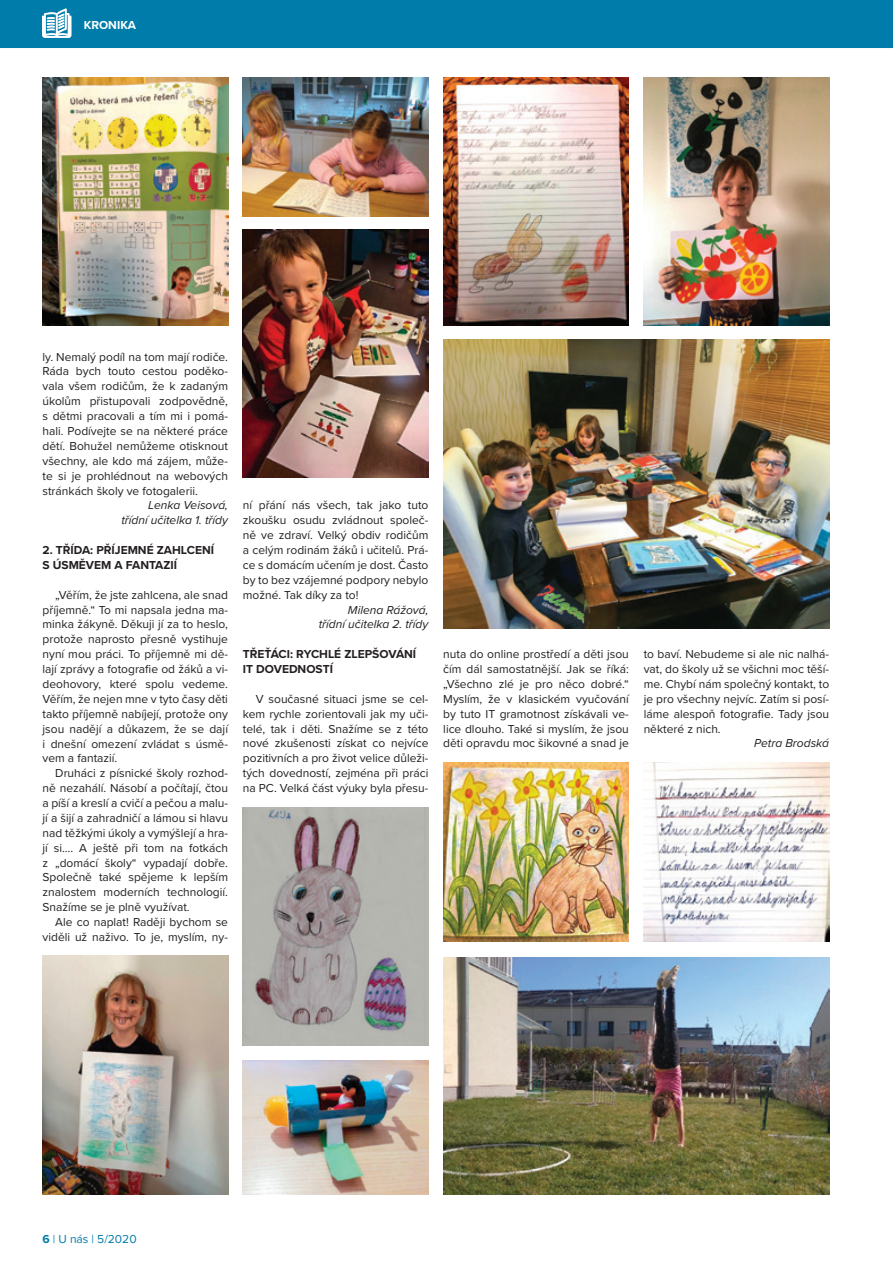
<style>
.page{position:relative;width:893px;height:1263px;background:#fff}
.page>*{position:absolute;margin:0;border:0;box-sizing:border-box;transform-origin:0 0}
.t1{font:12px/14.9px "Proxima Nova";color:#231f20;text-align:justify}
.t2{font:italic 12px/14.9px "Proxima Nova";color:#231f20;text-align:right}
.t3{font:700 12px/14.9px "Proxima Nova";color:#231f20}
.t4{font:12px "Proxima Nova";color:#007caa}
.t5{font:700 12px "Proxima Nova";color:#fff}
.s1{font-weight:700}
</style>
<div class="page">
<div style="left:0;top:0;width:893px;height:48px;background:#007caa"></div>
<svg style="left:42px;top:8px;width:29px;height:30px"></svg>
<img style="left:43px;top:78px;width:185px;height:247px">
<img style="left:243px;top:78px;width:185px;height:139px">
<img style="left:243px;top:230px;width:185px;height:247px">
<img style="left:443px;top:78px;width:186px;height:247px">
<img style="left:443px;top:339px;width:386px;height:290px">
<img style="left:644px;top:78px;width:185px;height:247px">
<img style="left:644px;top:762px;width:185px;height:179px">
<img style="left:243px;top:807px;width:185px;height:238px">
<img style="left:443px;top:957px;width:386px;height:237px">
<img style="left:243px;top:1061px;width:185px;height:133px">
<img style="left:443px;top:762px;width:186px;height:179px">
<img style="left:43px;top:956px;width:185px;height:238px">
<p class="t5" style="left:84px;top:16px;width:54px">KRONIKA</p>
<p class="t1" style="left:43px;top:349px;width:187px">ly. Nemalý podíl na tom mají rodiče.<br>Ráda bych touto cestou poděko&shy;vala všem rodičům, že k zadaným úkolům přistupovali zodpovědně, s dětmi pracovali a tím mi i pomá&shy;hali. Podívejte se na některé práce dětí. Bohužel nemůžeme otisknout všechny, ale kdo má zájem, může&shy;te si je prohlédnout na webových stránkách školy ve fotogalerii.</p>
<p class="t2" style="left:121px;top:497px;width:108px">Lenka Veisová, třídní učitelka 1. třídy</p>
<p class="t3" style="left:43px;top:542px;width:173px">2. TŘÍDA: PŘÍJEMNÉ ZAHLCENÍ<br>S ÚSMĚVEM A FANTAZIÍ</p>
<p class="t1" style="left:43px;top:587px;width:187px;text-indent:13px">„Věřím, že jste zahlcena, ale snad příjemně.“ To mi napsala jedna ma&shy;minka žákyně. Děkuji jí za to heslo, protože naprosto přesně vystihuje nyní mou práci. To příjemně mi dě&shy;lají zprávy a fotografie od žáků a vi&shy;deohovory, které spolu vedeme.<br>Věřím, že nejen mne v tyto časy děti takto příjemně nabíjejí, protože ony jsou nadějí a důkazem, že se dají i dnešní omezení zvládat s úsmě&shy;vem a fantazií.</p>
<p class="t1" style="left:43px;top:765px;width:187px;text-indent:13px">Druháci z písnické školy rozhod&shy;ně nezahálí. Násobí a počítají, čtou a píší a kreslí a cvičí a pečou a malu&shy;jí a šijí a zahradničí a lámou si hlavu nad těžkými úkoly a vymýšlejí a hra&shy;jí si…. A ještě při tom na fotkách z „domácí školy“ vypadají dobře.<br>Společně také spějeme k lepším znalostem moderních technologií.<br>Snažíme se je plně využívat.</p>
<p class="t1" style="left:43px;top:914px;width:187px;text-align:right">Ale co naplat! Raději bychom se viděli už naživo. To je, myslím, ny-</p>
<p class="t1" style="left:243px;top:497px;width:187px">ní přání nás všech, tak jako tuto zkoušku osudu zvládnout společ&shy;ně ve zdraví. Velký obdiv rodičům a celým rodinám žáků i učitelů. Prá&shy;ce s domácím učením je dost. Často by to bez vzájemné podpory nebylo možné. Tak díky za to!</p>
<p class="t2" style="left:319px;top:602px;width:111px">Milena Rážová, třídní učitelka 2. třídy</p>
<p class="t3" style="left:243px;top:646px;width:175px">TŘEŤÁCI: RYCHLÉ ZLEPŠOVÁNÍ<br>IT DOVEDNOSTÍ</p>
<p class="t1" style="left:243px;top:691px;width:187px;text-indent:13px">V současné situaci jsme se cel&shy;kem rychle zorientovali jak my uči&shy;telé, tak i děti. Snažíme se z této nové zkušenosti získat co nejvíce pozitivních a pro život velice důleži&shy;tých dovedností, zejména při práci na PC. Velká část výuky byla přesu-</p>
<p class="t1" style="left:443px;top:646px;width:187px">nuta do online prostředí a děti jsou čím dál samostatnější. Jak se říká: „Všechno zlé je pro něco dobré.“ Myslím, že v klasickém vyučování by tuto IT gramotnost získávali ve&shy;lice dlouho. Také si myslím, že jsou děti opravdu moc šikovné a snad je</p>
<p class="t1" style="left:644px;top:646px;width:187px">to baví. Nebudeme si ale nic nalhá&shy;vat, do školy už se všichni moc těší&shy;me. Chybí nám společný kontakt, to je pro všechny nejvíc. Zatím si posí&shy;láme alespoň fotografie. Tady jsou některé z nich.</p>
<p class="t2" style="left:754px;top:735px;width:76px">Petra Brodská</p>
<p class="t4" style="left:43px;top:1230px;width:96px"><span class="s1">6</span> | U nás | 5/2020</p>
</div>
